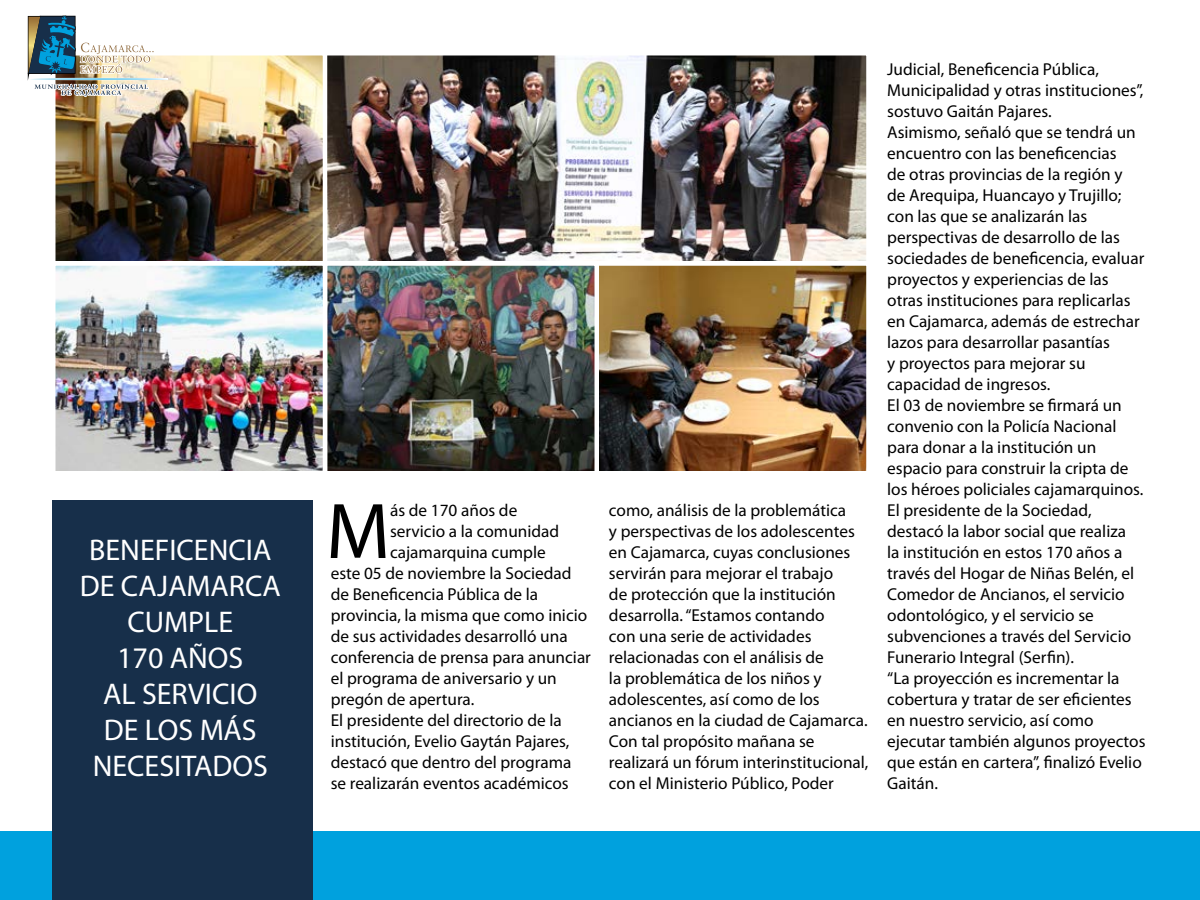
<style>
.page{position:relative;width:1200px;height:900px;background:#fff}
.page>*{position:absolute;margin:0;border:0;box-sizing:border-box;transform-origin:0 0}
.t1{font:79.5px "Myriad Pro";color:#000}
.t2{font:30px/36px "Myriad Pro";color:#fff;text-align:center}
.t3{font:17.25px/21px "Myriad Pro";color:#000}
</style>
<div class="page">
<div style="left:0;top:831px;width:1200px;height:69px;background:#00a1de"></div>
<div style="left:52px;top:501px;width:261px;height:399px;background:#172f4a"></div>
<img style="left:56px;top:56px;width:810px;height:415px">
<div style="left:323px;top:261px;width:276px;height:215px;border:4px solid #fff"></div>
<div style="left:51px;top:261px;width:276px;height:215px;border:4px solid #fff"></div>
<div style="left:322px;top:51px;width:549px;height:215px;border:4px solid #fff"></div>
<div style="left:51px;top:51px;width:276px;height:215px;border:4px solid #fff"></div>
<img style="left:27px;top:15px;width:143px;height:104px">
<h2 class="t2" style="left:80px;top:531px;width:203px">BENEFICENCIA<br>DE CAJAMARCA<br>CUMPLE<br>170 AÑOS<br>AL SERVICIO<br>DE LOS MÁS<br>NECESITADOS</h2>
<h1 class="t1" style="left:326px;top:482px;width:65px">M</h1>
<p class="t3" style="left:390px;top:499px;width:129px">ás de 170 años de</p>
<p class="t3" style="left:390px;top:520px;width:171px">servicio a la comunidad</p>
<p class="t3" style="left:390px;top:541px;width:157px">cajamarquina cumple</p>
<p class="t3" style="left:331px;top:562px;width:242px">este 05 de noviembre la Sociedad</p>
<p class="t3" style="left:331px;top:583px;width:209px">de Beneficencia Pública de la</p>
<p class="t3" style="left:331px;top:604px;width:258px">provincia, la misma que como inicio</p>
<p class="t3" style="left:331px;top:625px;width:238px">de sus actividades desarrolló una</p>
<p class="t3" style="left:331px;top:646px;width:262px">conferencia de prensa para anunciar</p>
<p class="t3" style="left:331px;top:667px;width:228px">el programa de aniversario y un</p>
<p class="t3" style="left:331px;top:688px;width:145px">pregón de apertura.</p>
<p class="t3" style="left:331px;top:709px;width:233px">El presidente del directorio de la</p>
<p class="t3" style="left:331px;top:730px;width:240px">institución, Evelio Gaytán Pajares,</p>
<p class="t3" style="left:331px;top:751px;width:242px">destacó que dentro del programa</p>
<p class="t3" style="left:331px;top:772px;width:240px">se realizarán eventos académicos</p>
<p class="t3" style="left:609px;top:499px;width:261px">como, análisis de la problemática<br>y perspectivas de los adolescentes en Cajamarca, cuyas conclusiones servirán para mejorar el trabajo<br>de protección que la institución desarrolla. “Estamos contando<br>con una serie de actividades relacionadas con el análisis de<br>la problemática de los niños y adolescentes, así como de los ancianos en la ciudad de Cajamarca.<br>Con tal propósito mañana se realizará un fórum interinstitucional, con el Ministerio Público, Poder</p>
<p class="t3" style="left:887px;top:58px;width:260px">Judicial, Beneficencia Pública,<br>Municipalidad y otras instituciones”, sostuvo Gaitán Pajares.<br>Asimismo, señaló que se tendrá un encuentro con las beneficencias<br>de otras provincias de la región y<br>de Arequipa, Huancayo y Trujillo; con las que se analizarán las perspectivas de desarrollo de las sociedades de beneficencia, evaluar proyectos y experiencias de las otras instituciones para replicarlas en Cajamarca, además de estrechar lazos para desarrollar pasantías<br>y proyectos para mejorar su capacidad de ingresos.<br>El 03 de noviembre se firmará un convenio con la Policía Nacional para donar a la institución un espacio para construir la cripta de los héroes policiales cajamarquinos.<br>El presidente de la Sociedad, destacó la labor social que realiza<br>la institución en estos 170 años a través del Hogar de Niñas Belén, el<br>Comedor de Ancianos, el servicio odontológico, y el servicio se subvenciones a través del Servicio<br>Funerario Integral (Serfin).<br>“La proyección es incrementar la cobertura y tratar de ser eficientes en nuestro servicio, así como ejecutar también algunos proyectos que están en cartera”, finalizó Evelio<br>Gaitán.</p>
</div>
